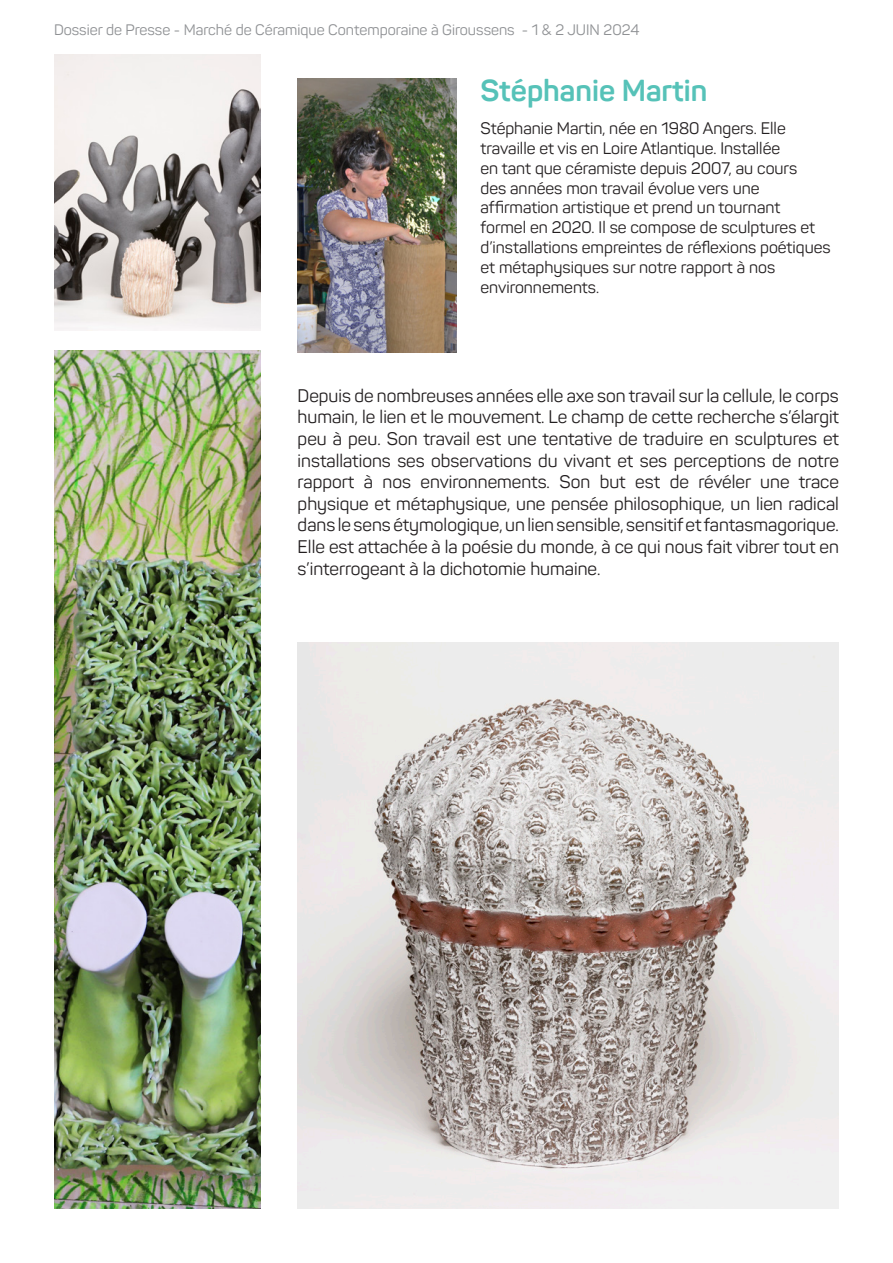
<style>
.page{position:relative;width:893px;height:1263px;background:#fff}
.page>*{position:absolute;margin:0;border:0;box-sizing:border-box;transform-origin:0 0}
.t1{font:700 30px "Panton";color:#56c2b8}
.t2{font:18px/21.6px "Panton";color:#231f20;text-align:justify}
.t3{font:16.5px/19.8px "Panton";color:#231f20}
.t4{font:15px "Panton";color:#8f9194}
</style>
<div class="page">
<img style="left:54px;top:351px;width:206px;height:857px">
<img style="left:54px;top:54px;width:206px;height:276px">
<img style="left:298px;top:642px;width:541px;height:567px">
<img style="left:298px;top:78px;width:158px;height:275px">
<p class="t4" style="left:54px;top:20px;width:587px">Dossier de Presse - Marché de Céramique Contemporaine à Giroussens - 1 &amp; 2 JUIN 2024</p>
<h1 class="t1" style="left:480px;top:71px;width:228px">Stéphanie Martin</h1>
<p class="t3" style="left:480px;top:118px;width:352px">Stéphanie Martin, née en 1980 Angers. Elle travaille et vis en Loire Atlantique. Installée<br>en tant que céramiste depuis 2007, au cours<br>des années mon travail évolue vers une affirmation artistique et prend un tournant<br>formel en 2020. Il se compose de sculptures et d’installations empreintes de réflexions poétiques et métaphysiques sur notre rapport à nos environnements.</p>
<p class="t2" style="left:298px;top:384px;width:543px">Depuis de nombreuses années elle axe son travail sur la cellule, le corps humain, le lien et le mouvement. Le champ de cette recherche s’élargit peu à peu. Son travail est une tentative de traduire en sculptures et installations ses observations du vivant et ses perceptions de notre rapport à nos environnements. Son but est de révéler une trace physique et métaphysique, une pensée philosophique, un lien radical dans le sens étymologique, un lien sensible, sensitif et fantasmagorique.<br>Elle est attachée à la poésie du monde, à ce qui nous fait vibrer tout en s’interrogeant à la dichotomie humaine.</p>
</div>
